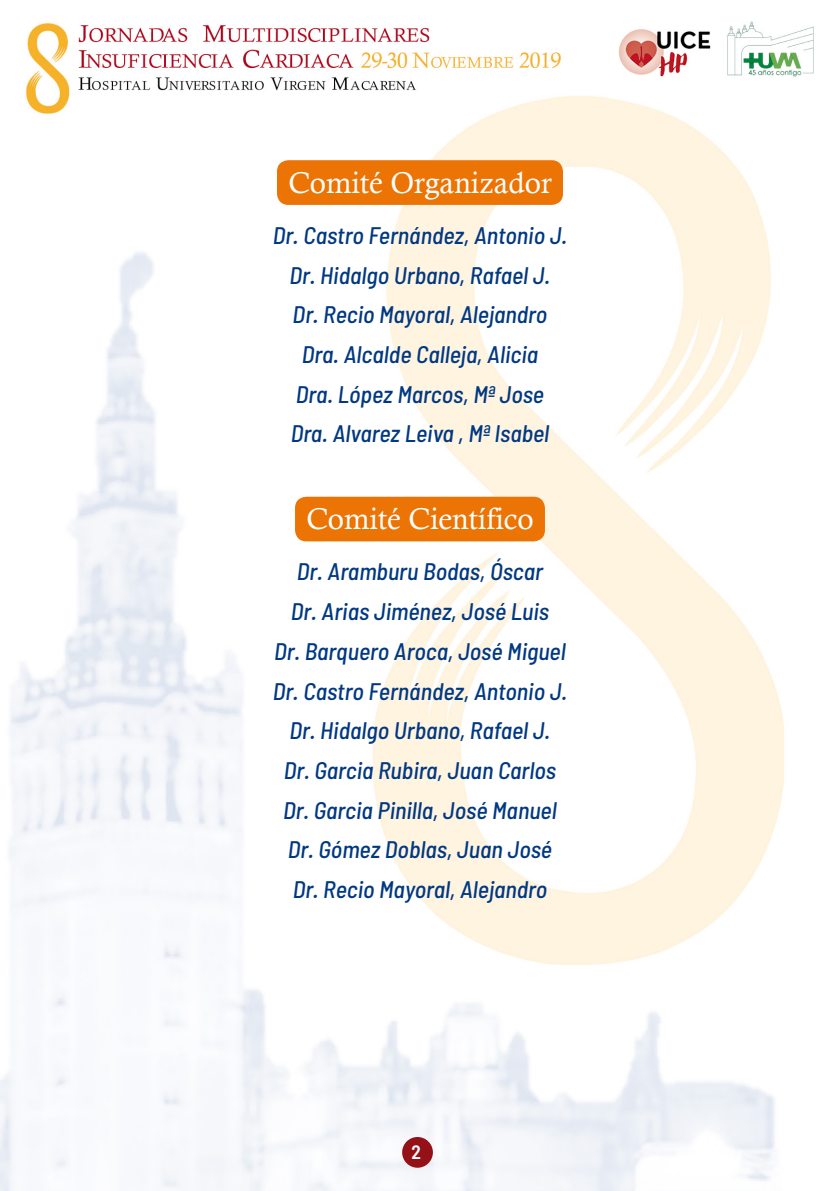
<style>
.page{position:relative;width:840px;height:1191px;background:#fff}
.page>*{position:absolute;margin:0;border:0;box-sizing:border-box;transform-origin:0 0}
.t1{font:30px "Calisto";color:#fff}
.t2{font:italic 500 semi-condensed 24px/39.6px "Barlow";color:#003882;text-align:center}
.t3{font:600 semi-condensed 19.4px "Barlow";color:#fff}
</style>
<div class="page">
<img style="left:0;top:21px;width:814px;height:1170px">
<div style="left:402px;top:1137px;width:30px;height:30px;background:#951118;border-radius:50%"></div>
<div style="left:277px;top:160px;width:285px;height:45px;background:#ec7405;border-radius:11px"></div>
<div style="left:295px;top:497px;width:249px;height:44px;background:#ec7405;border-radius:11px"></div>
<p class="t1" style="left:288px;top:165px;width:265px">Comité Organizador</p>
<p class="t2" style="left:273px;top:215px;width:296px">Dr. Castro Fernández, Antonio J.<br>Dr. Hidalgo Urbano, Rafael J.<br>Dr. Recio Mayoral, Alejandro<br>Dra. Alcalde Calleja, Alicia<br>Dra. López Marcos, Mª Jose<br>Dra. Alvarez Leiva , Mª Isabel</p>
<p class="t1" style="left:306px;top:502px;width:229px">Comité Científico</p>
<p class="t2" style="left:273px;top:551px;width:296px">Dr. Aramburu Bodas, Óscar<br>Dr. Arias Jiménez, José Luis<br>Dr. Barquero Aroca, José Miguel<br>Dr. Castro Fernández, Antonio J.<br>Dr. Hidalgo Urbano, Rafael J.<br>Dr. Garcia Rubira, Juan Carlos<br>Dr. Garcia Pinilla, José Manuel<br>Dr. Gómez Doblas, Juan José<br>Dr. Recio Mayoral, Alejandro</p>
<p class="t3" style="left:411px;top:1139px;width:11px">2</p>
</div>
